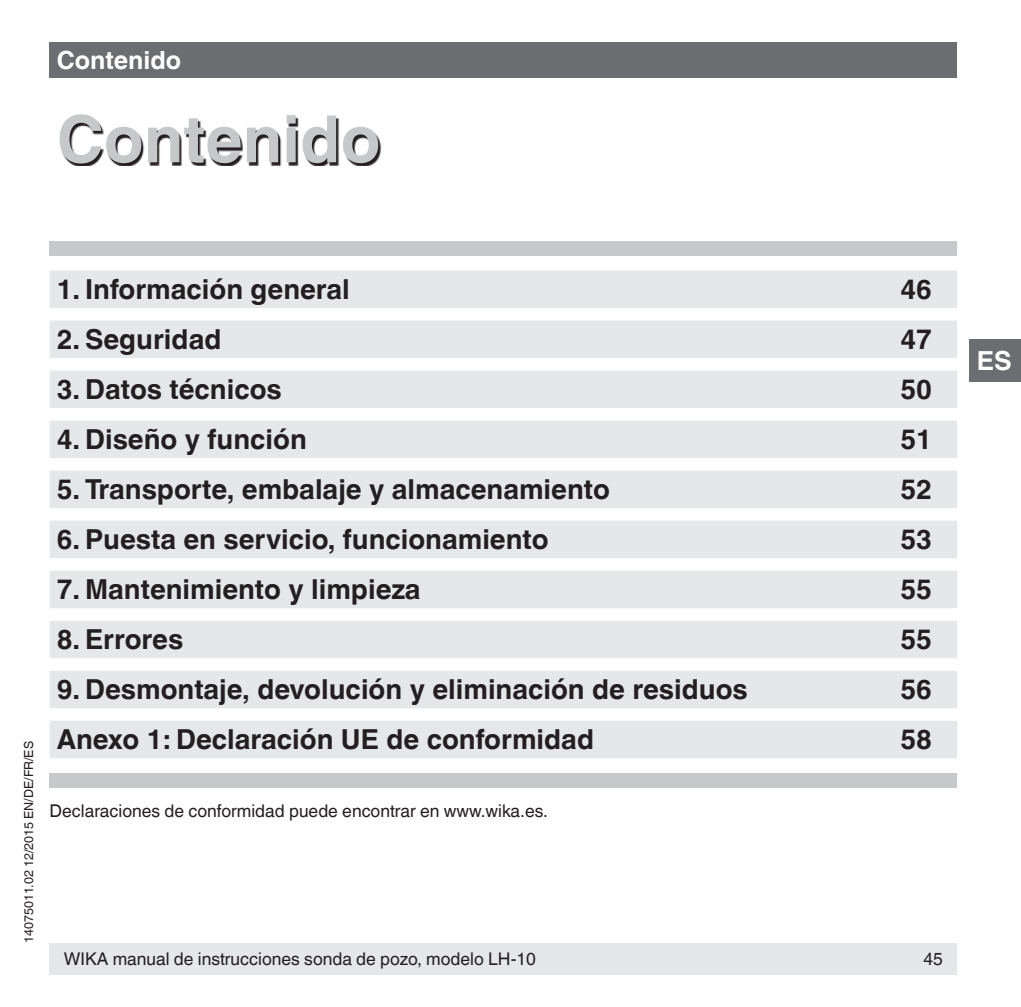
<style>
.page{position:relative;width:1021px;height:1007px;background:#fff}
.page>*{position:absolute;margin:0;border:0;box-sizing:border-box;transform-origin:0 0}
.t1{font:700 65px "Helvetica World";color:#c7c8ca}
.t2{font:700 27.5px "Helvetica World";color:#231f20}
.t3{font:700 26.25px "Helvetica World";color:#fff}
.t4{font:700 25px "Helvetica World";color:#fff}
.t5{font:17.5px "Helvetica World";color:#231f20}
.t6{font:12.5px "Helvetica World";color:#231f20}
</style>
<div class="page">
<div style="left:50px;top:943px;width:907px;height:31px;background:#e6e7e9"></div>
<div style="left:969px;top:338px;width:51px;height:43px;background:#6c6d70"></div>
<div style="left:50px;top:43px;width:907px;height:35px;background:#6c6d70"></div>
<svg style="left:62px;top:117px;width:319px;height:49px"></svg>
<div style="left:50px;top:241px;width:907px;height:14px;background:#c7c8ca"></div>
<div style="left:50px;top:772px;width:907px;height:15px;background:#c7c8ca"></div>
<div style="left:50px;top:270px;width:907px;height:38px;background:#e6e7e9"></div>
<div style="left:50px;top:320px;width:907px;height:38px;background:#e6e7e9"></div>
<div style="left:50px;top:370px;width:907px;height:38px;background:#e6e7e9"></div>
<div style="left:50px;top:420px;width:907px;height:38px;background:#e6e7e9"></div>
<div style="left:50px;top:470px;width:907px;height:38px;background:#e6e7e9"></div>
<div style="left:50px;top:520px;width:907px;height:38px;background:#e6e7e9"></div>
<div style="left:50px;top:570px;width:907px;height:38px;background:#e6e7e9"></div>
<div style="left:50px;top:620px;width:907px;height:38px;background:#e6e7e9"></div>
<div style="left:50px;top:670px;width:907px;height:38px;background:#e6e7e9"></div>
<div style="left:50px;top:720px;width:907px;height:38px;background:#e6e7e9"></div>
<p class="t4" style="left:57px;top:46px;width:126px">Contenido</p>
<h1 class="t1" style="left:57px;top:102px;width:325px">Contenido</h1>
<p class="t6" style="left:22px;top:943px;width:203px;rotate:-90deg">14075011.02 12/2015 EN/DE/FR/ES</p>
<p class="t2" style="left:57px;top:273px;width:294px">1. Información general</p>
<p class="t2" style="left:900px;top:273px;width:33px">46</p>
<p class="t2" style="left:57px;top:323px;width:166px">2. Seguridad</p>
<p class="t2" style="left:900px;top:323px;width:33px">47</p>
<p class="t2" style="left:57px;top:373px;width:227px">3. Datos técnicos</p>
<p class="t2" style="left:900px;top:373px;width:33px">50</p>
<p class="t2" style="left:57px;top:423px;width:252px">4. Diseño y función</p>
<p class="t2" style="left:900px;top:423px;width:33px">51</p>
<p class="t2" style="left:57px;top:473px;width:554px">5. Transporte, embalaje y almacenamiento</p>
<p class="t2" style="left:900px;top:473px;width:33px">52</p>
<p class="t2" style="left:57px;top:523px;width:493px">6. Puesta en servicio, funcionamiento</p>
<p class="t2" style="left:900px;top:523px;width:33px">53</p>
<p class="t2" style="left:57px;top:573px;width:365px">7. Mantenimiento y limpieza</p>
<p class="t2" style="left:900px;top:573px;width:33px">55</p>
<p class="t2" style="left:57px;top:623px;width:128px">8. Errores</p>
<p class="t2" style="left:900px;top:623px;width:33px">55</p>
<p class="t2" style="left:57px;top:673px;width:692px">9. Desmontaje, devolución y eliminación de residuos</p>
<p class="t2" style="left:900px;top:673px;width:33px">56</p>
<p class="t2" style="left:57px;top:723px;width:539px">Anexo 1: Declaración UE de conformidad</p>
<p class="t2" style="left:900px;top:723px;width:33px">58</p>
<p class="t5" style="left:50px;top:800px;width:500px">Declaraciones de conformidad puede encontrar en www.wika.es.</p>
<p class="t5" style="left:64px;top:948px;width:473px">WIKA manual de instrucciones sonda de pozo, modelo LH-10</p>
<p class="t5" style="left:923px;top:948px;width:21px">45</p>
<p class="t3" style="left:976px;top:345px;width:36px">ES</p>
</div>
